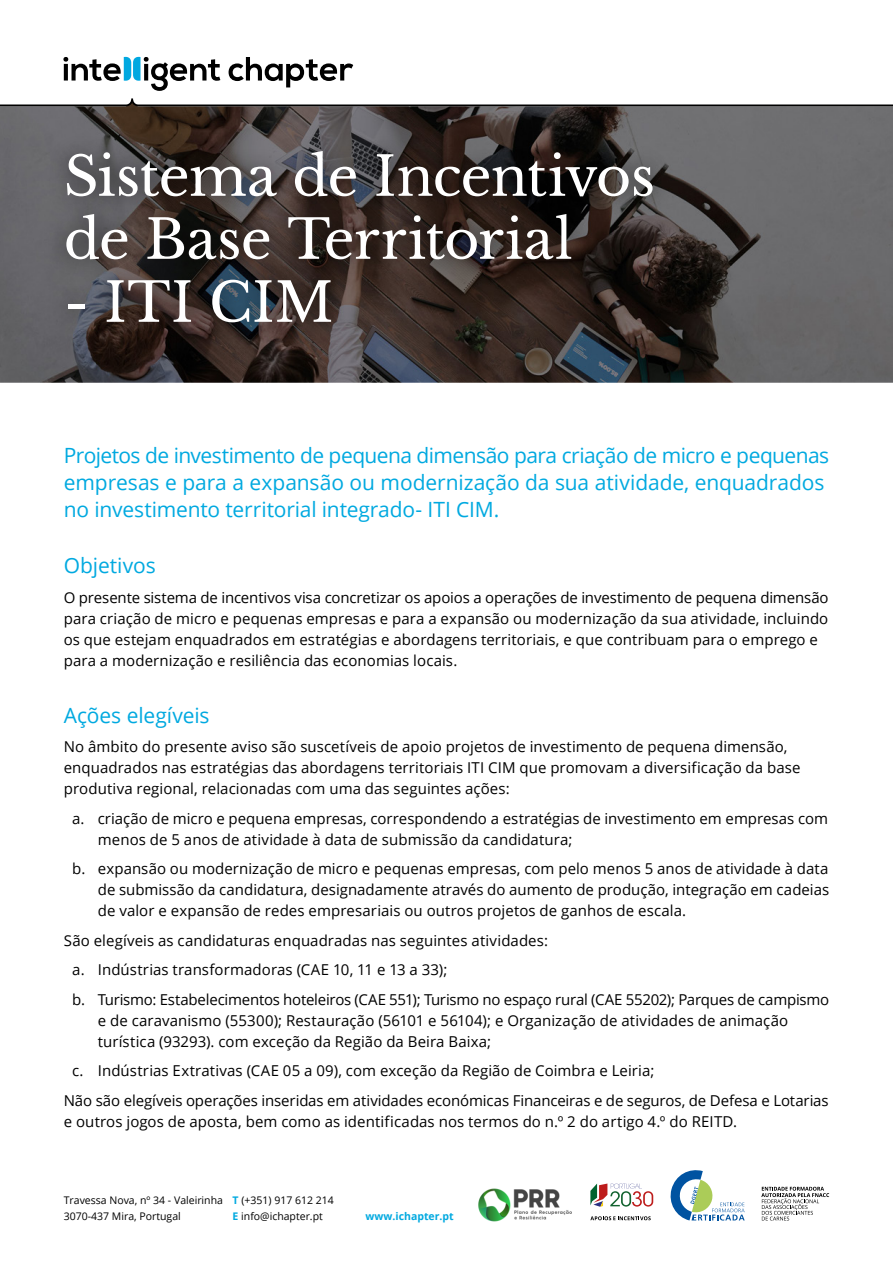
<style>
.page{position:relative;width:893px;height:1263px;background:#fff}
.page>*{position:absolute;margin:0;border:0;box-sizing:border-box;transform-origin:0 0}
.t1{font:54px/63px "Libre Baskerville";letter-spacing:-.01em;color:#fff}
.Sub-título_Open_Sans_14_azul{font:21px/27px "Open Sans";letter-spacing:-.01em;color:#00a9e0}
.Texto_corrido_Open_Sans_10_preto{font:15px/21px "Open Sans";letter-spacing:.005em;color:#000}
.t2{font:10.5px/16.2px "Open Sans";color:#000}
.t3{font:700 10.5px "Open Sans";color:#00a9e0}
.s1{font-weight:700;color:#00a9e0}
</style>
<div class="page">
<svg style="left:761px;top:1187px;width:68px;height:33px"></svg>
<svg style="left:670px;top:1170px;width:75px;height:50px"></svg>
<img style="left:478px;top:1188px;width:94px;height:33px">
<svg style="left:590px;top:1216px;width:61px;height:4px"></svg>
<svg style="left:590px;top:1183px;width:63px;height:24px"></svg>
<img style="left:0;top:106px;width:893px;height:277px">
<div style="left:48px;top:133px;width:623px;height:208px;background:#000;opacity:.6"></div>
<svg style="left:229px;top:57px;width:124px;height:30px"></svg>
<svg style="left:63px;top:56px;width:157px;height:35px"></svg>
<svg style="left:0;top:98px;width:893px;height:8px"></svg>
<p class="t1" style="left:64px;top:145px;width:593px">Sistema de Incentivos de Base Territorial</p>
<p class="t1" style="left:64px;top:271px;width:271px">- ITI CIM</p>
<p class="Sub-título_Open_Sans_14_azul" style="left:64px;top:441px;width:767px">Projetos de investimento de pequena dimensão para criação de micro e pequenas empresas e para a expansão ou modernização da sua atividade, enquadrados no investimento territorial integrado- ITI CIM.</p>
<p class="Sub-título_Open_Sans_14_azul" style="left:64px;top:552px;width:94px">Objetivos</p>
<p class="Texto_corrido_Open_Sans_10_preto" style="left:64px;top:586px;width:766px">O presente sistema de incentivos visa concretizar os apoios a operações de investimento de pequena dimensão para criação de micro e pequenas empresas e para a expansão ou modernização da sua atividade, incluindo os que estejam enquadrados em estratégias e abordagens territoriais, e que contribuam para o emprego e para a modernização e resiliência das economias locais.</p>
<p class="Sub-título_Open_Sans_14_azul" style="left:64px;top:701px;width:147px">Ações elegíveis</p>
<p class="Texto_corrido_Open_Sans_10_preto" style="left:64px;top:736px;width:738px">No âmbito do presente aviso são suscetíveis de apoio projetos de investimento de pequena dimensão, enquadrados nas estratégias das abordagens territoriais ITI CIM que promovam a diversificação da base produtiva regional, relacionadas com uma das seguintes ações:</p>
<p class="Texto_corrido_Open_Sans_10_preto" style="left:98px;top:807px;width:732px;text-indent:-26px">a. criação de micro e pequena empresas, correspondendo a estratégias de investimento em empresas com menos de 5 anos de atividade à data de submissão da candidatura;</p>
<p class="Texto_corrido_Open_Sans_10_preto" style="left:98px;top:858px;width:733px;text-align:justify;text-indent:-26px">b. expansão ou modernização de micro e pequenas empresas, com pelo menos 5 anos de atividade à data de submissão da candidatura, designadamente através do aumento de produção, integração em cadeias de valor e expansão de redes empresariais ou outros projetos de ganhos de escala.</p>
<p class="Texto_corrido_Open_Sans_10_preto" style="left:64px;top:929px;width:486px">São elegíveis as candidaturas enquadradas nas seguintes atividades:</p>
<p class="Texto_corrido_Open_Sans_10_preto" style="left:72px;top:959px;width:377px">a. Indústrias transformadoras (CAE 10, 11 e 13 a 33);</p>
<p class="Texto_corrido_Open_Sans_10_preto" style="left:98px;top:988px;width:733px;text-indent:-26px">b. Turismo: Estabelecimentos hoteleiros (CAE 551); Turismo no espaço rural (CAE 55202); Parques de campismo e de caravanismo (55300); Restauração (56101 e 56104); e Organização de atividades de animação turística (93293). com exceção da Região da Beira Baixa;</p>
<p class="Texto_corrido_Open_Sans_10_preto" style="left:72px;top:1060px;width:584px">c. Indústrias Extrativas (CAE 05 a 09), com exceção da Região de Coimbra e Leiria;</p>
<p class="Texto_corrido_Open_Sans_10_preto" style="left:64px;top:1089px;width:766px">Não são elegíveis operações inseridas em atividades económicas Financeiras e de seguros, de Defesa e Lotarias e outros jogos de aposta, bem como as identificadas nos termos do n.º 2 do artigo 4.º do REITD.</p>
<p class="t2" style="left:64px;top:1192px;width:161px">Travessa Nova, nº 34 - Valeirinha<br>3070-437 Mira, Portugal</p>
<p class="t2" style="left:233px;top:1192px;width:103px"><span class="s1">T</span> (+351) 917 612 214<br><span class="s1">E</span> info@ichapter.pt</p>
<p class="t3" style="left:366px;top:1209px;width:90px">www.ichapter.pt</p>
</div>
